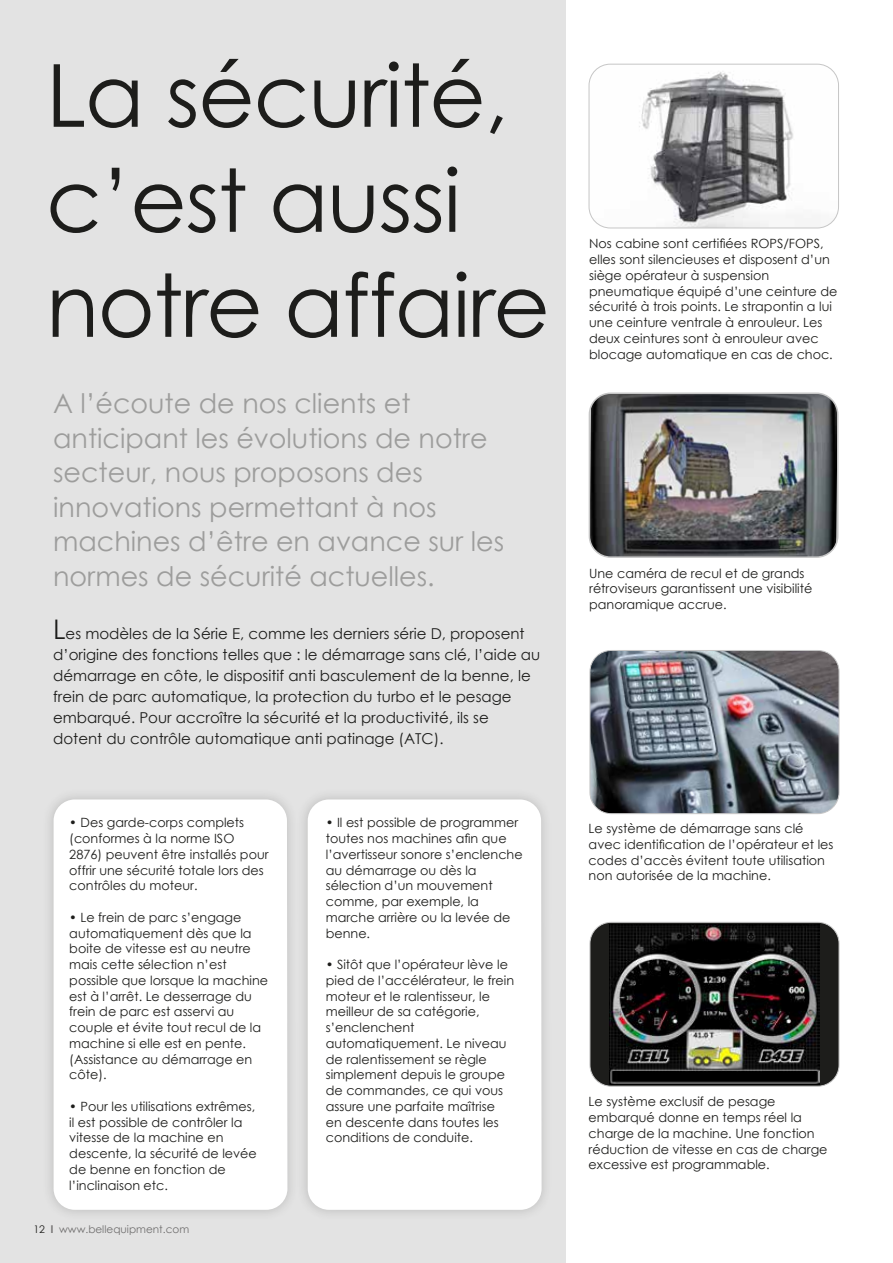
<style>
.page{position:relative;width:893px;height:1263px;background:#fff}
.page>*{position:absolute;margin:0;border:0;box-sizing:border-box;transform-origin:0 0}
.t1{font:87px/105px "Century Gothic";letter-spacing:-.015em;color:#1d1d1b}
.t2{font:27px/34.5px "Century Gothic";color:#9d9d9c}
.t3{font:15px/21px "Century Gothic";color:#1d1d1b}
.t4{font:12.75px/15.8px "Century Gothic";color:#1d1d1b}
.t5{font:10.5px "Century Gothic";color:#706f6f}
.s1{font-size:27px}
.s2{color:#1d1d1b}
.s3{font-weight:700}
</style>
<div class="page">
<div style="left:590px;top:922px;width:249px;height:164px;background:#1d1d1b;border-radius:21px"></div>
<img style="left:609px;top:924px;width:211px;height:160px">
<div style="left:590px;top:922px;width:249px;height:164px;border:1px solid #c6c6c6;border-radius:21px"></div>
<img style="left:590px;top:650px;width:249px;height:164px">
<div style="left:590px;top:650px;width:249px;height:164px;border:1px solid #c6c6c6;border-radius:21px"></div>
<div style="left:0;top:0;width:566px;height:1263px;background:#e3e3e3"></div>
<img style="left:592px;top:395px;width:245px;height:160px">
<div style="left:589px;top:392px;width:249px;height:166px;border:2px solid #c6c6c6;border-radius:21px"></div>
<img style="left:589px;top:64px;width:248px;height:164px">
<div style="left:589px;top:64px;width:250px;height:164px;border:1px solid #c6c6c6;border-radius:21px"></div>
<div style="left:42px;top:788px;width:257px;height:433px;background:#ddd"></div>
<div style="left:54px;top:799px;width:233px;height:411px;background:#fff"></div>
<div style="left:296px;top:788px;width:257px;height:433px;background:#dcdcdc"></div>
<div style="left:308px;top:799px;width:234px;height:411px;background:#fff"></div>
<h1 class="t1" style="left:46px;top:42px;width:505px">La sécurité, c’est aussi notre affaire</h1>
<h2 class="t2" style="left:53px;top:386px;width:453px">A l’écoute de nos clients et anticipant les évolutions de notre secteur, nous proposons des innovations permettant à nos machines d’être en avance sur les normes de sécurité actuelles.</h2>
<p class="t3" style="left:53px;top:623px;width:489px"><span class="s1">L</span>es modèles de la Série E, comme les derniers série D, proposent d’origine des fonctions telles que : le démarrage sans clé, l’aide au démarrage en côte, le dispositif anti basculement de la benne, le frein de parc automatique, la protection du turbo et le pesage embarqué. Pour accroître la sécurité et la productivité, ils se dotent du contrôle automatique anti patinage (ATC).</p>
<p class="t4" style="left:69px;top:815px;width:201px">• Des garde-corps complets (conformes à la norme ISO<br>2876) peuvent être installés pour offrir une sécurité totale lors des contrôles du moteur.</p>
<p class="t4" style="left:69px;top:909px;width:200px">• Le frein de parc s’engage automatiquement dès que la boite de vitesse est au neutre mais cette sélection n’est possible que lorsque la machine est à l’arrêt. Le desserrage du frein de parc est asservi au couple et évite tout recul de la machine si elle est en pente. (Assistance au démarrage en côte).</p>
<p class="t4" style="left:69px;top:1098px;width:189px">• Pour les utilisations extrêmes, il est possible de contrôler la vitesse de la machine en descente, la sécurité de levée de benne en fonction de l’inclinaison etc.</p>
<p class="t5" style="left:33px;top:1223px;width:157px"><span class="s2">12</span> <span class="s3">l</span> www.bellequipment.com</p>
<p class="t5" style="left:35px;top:1223px;width:157px"><span class="s2">12</span> <span class="s3">l</span> www.bellequipment.com</p>
<p class="t4" style="left:326px;top:815px;width:198px">• Il est possible de programmer toutes nos machines afin que l’avertisseur sonore s’enclenche au démarrage ou dès la sélection d’un mouvement comme, par exemple, la marche arrière ou la levée de benne.</p>
<p class="t4" style="left:326px;top:956px;width:190px">• Sitôt que l’opérateur lève le pied de l’accélérateur, le frein moteur et le ralentisseur, le meilleur de sa catégorie, s’enclenchent automatiquement. Le niveau de ralentissement se règle simplement depuis le groupe de commandes, ce qui vous assure une parfaite maîtrise en descente dans toutes les conditions de conduite.</p>
<p class="t4" style="left:589px;top:236px;width:250px">Nos cabine sont certifiées ROPS/FOPS, elles sont silencieuses et disposent d’un siège opérateur à suspension pneumatique équipé d’une ceinture de sécurité à trois points. Le strapontin a lui une ceinture ventrale à enrouleur. Les deux ceintures sont à enrouleur avec blocage automatique en cas de choc.</p>
<p class="t4" style="left:589px;top:565px;width:225px">Une caméra de recul et de grands rétroviseurs garantissent une visibilité panoramique accrue.</p>
<p class="t4" style="left:589px;top:820px;width:246px">Le système de démarrage sans clé avec identification de l’opérateur et les codes d’accès évitent toute utilisation non autorisée de la machine.</p>
<p class="t4" style="left:589px;top:1094px;width:240px">Le système exclusif de pesage embarqué donne en temps réel la charge de la machine. Une fonction réduction de vitesse en cas de charge excessive est programmable.</p>
</div>
